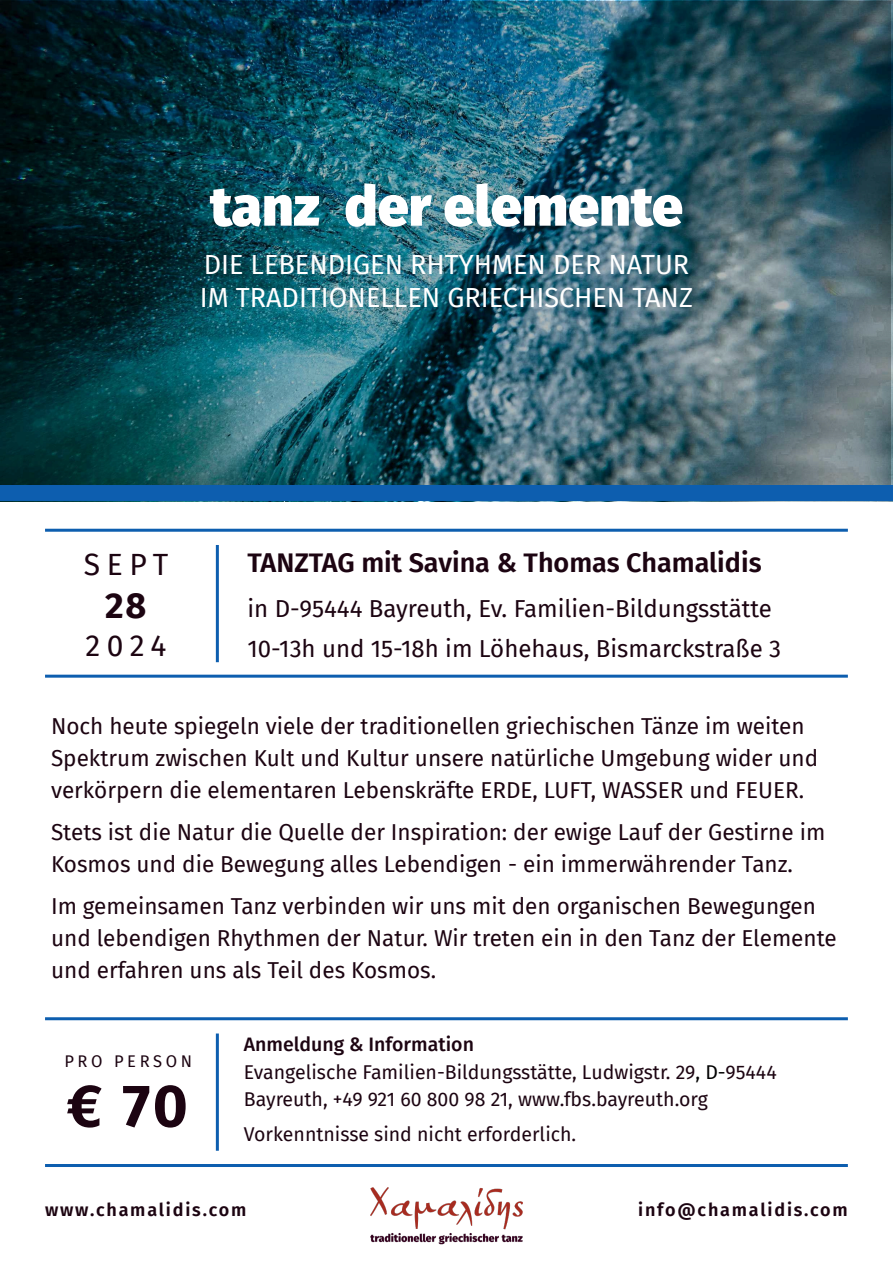
<style>
.page{position:relative;width:893px;height:1263px;background:#fff}
.page>*{position:absolute;margin:0;border:0;box-sizing:border-box;transform-origin:0 0}
.t1{font:700 60px "Fira Sans";color:#1c0411}
.t2{font:900 55.5px "Fira Sans";color:#fff}
.t3{font:700 36px "Fira Sans";color:#1c0411}
.t4{font:30px "Fira Sans";letter-spacing:.215em;color:#1c0411}
.t5{font:27px/33px "Fira Sans";color:#fff}
.t6{font:600 27px "Fira Sans";color:#1c0411}
.t7{font:24px/39.9px "Fira Sans";color:#1c0411}
.t8{font:22.5px/32.4px "Fira Sans";color:#1c0411}
.t9{font:19.5px/27.5px "Fira Sans";color:#1c0411}
.t10{font:600 18px "Fira Sans";letter-spacing:.1em;color:#1c0411}
.t11{font:16.5px "Fira Sans";letter-spacing:.22em;color:#1c0411}
.s1{font-weight:500}
.s2{color:#000}
</style>
<div class="page">
<div style="left:0;top:485px;width:893px;height:16px;background:#0d5eaf"></div>
<div style="left:0;top:2px;width:891px;height:483px;background:#000;opacity:.28"></div>
<hr style="left:45px;top:529px;width:803px;height:3px;background:#0d5eaf">
<hr style="left:45px;top:675px;width:803px;height:3px;background:#0d5eaf">
<hr style="left:216px;top:545px;width:3px;height:117px;background:#0d5eaf">
<hr style="left:45px;top:1017px;width:803px;height:3px;background:#0d5eaf">
<hr style="left:45px;top:1164px;width:803px;height:3px;background:#0d5eaf">
<hr style="left:216px;top:1033px;width:3px;height:118px;background:#0d5eaf">
<img style="left:371px;top:1187px;width:151px;height:57px">
<h2 class="t2" style="left:210px;top:174px;width:474px">tanz der elemente</h2>
<p class="t5" style="left:200px;top:249px;width:495px">DIE LEBENDIGEN RHTYHMEN DER NATUR<br>IM TRADITIONELLEN GRIECHISCHEN TANZ</p>
<h3 class="t4" style="left:84px;top:547px;width:86px">SEPT</h3>
<h3 class="t3" style="left:105px;top:585px;width:43px">28</h3>
<h3 class="t4" style="left:85px;top:628px;width:83px">2024</h3>
<p class="t6" style="left:248px;top:547px;width:516px">TANZTAG mit Savina &amp; Thomas Chamalidis</p>
<p class="t7" style="left:248px;top:589px;width:535px">in D-95444 Bayreuth, Ev. Familien-Bildungsstätte<br>10-13h und 15-18h im Löhehaus, Bismarckstraße 3</p>
<p class="t8" style="left:51px;top:710px;width:769px">Noch heute spiegeln viele der traditionellen griechischen Tänze im weiten<br>Spektrum zwischen Kult und Kultur unsere natürliche Umgebung wider und verkörpern die elementaren Lebenskräfte ERDE, LUFT, WASSER und FEUER.</p>
<p class="t8" style="left:51px;top:816px;width:776px">Stets ist die Natur die Quelle der Inspiration: der ewige Lauf der Gestirne im<br>Kosmos und die Bewegung alles Lebendigen - ein immerwährender Tanz.</p>
<p class="t8" style="left:51px;top:890px;width:787px">Im gemeinsamen Tanz verbinden wir uns mit den organischen Bewegungen und lebendigen Rhythmen der Natur. Wir treten ein in den Tanz der Elemente und erfahren uns als Teil des Kosmos.</p>
<p class="t11" style="left:64px;top:1051px;width:129px">PRO PERSON</p>
<h1 class="t1" style="left:67px;top:1070px;width:123px">€ 70</h1>
<p class="t9" style="left:244px;top:1031px;width:534px"><span class="s1">Anmeldung &amp; Information<br></span>Evangelische Familien-Bildungsstätte, Ludwigstr. 29<span class="s2">, D-</span>95444<br>Bayreuth, +49 921 60 800 98 21, www.fbs.bayreuth.org</p>
<p class="t9" style="left:244px;top:1120px;width:334px">Vorkenntnisse sind nicht erforderlich.</p>
<p class="t10" style="left:45px;top:1199px;width:203px">www.chamalidis.com</p>
<p class="t10" style="left:638px;top:1199px;width:211px">info@chamalidis.com</p>
</div>
